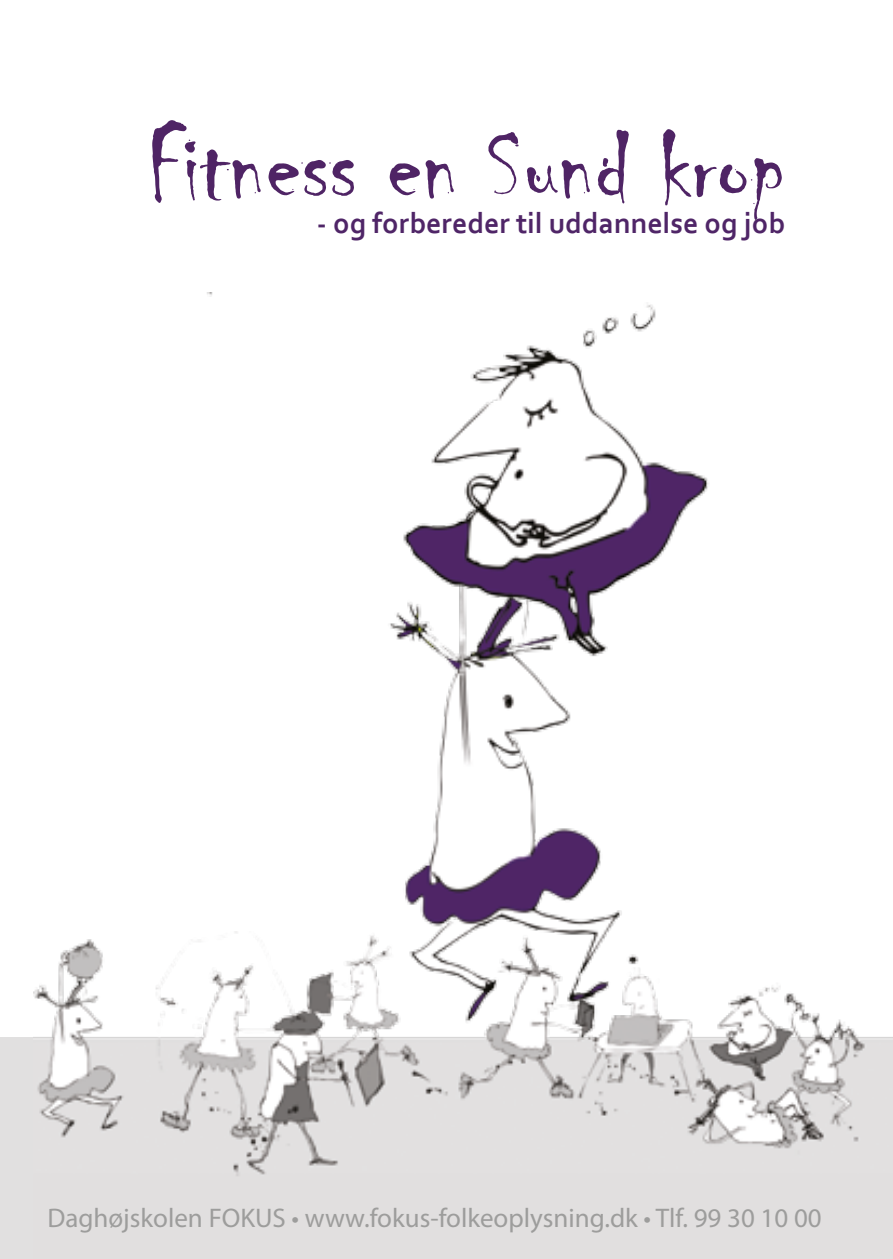
<style>
.page{position:relative;width:893px;height:1259px;background:#fff}
.page>*{position:absolute;margin:0;border:0;box-sizing:border-box;transform-origin:0 0}
.t1{font:105px "Chiller";color:#4f2465}
.t2{font:700 30px "Corbel";color:#4f2567}
.t3{font:27px "Myriad Pro";color:#9d9d9c}
</style>
<div class="page">
<div style="left:0;top:1037px;width:893px;height:222px;background:#e1e0e0"></div>
<img style="left:34px;top:932px;width:831px;height:244px">
<img style="left:371px;top:897px;width:310px;height:140px">
<img style="left:207px;top:293px;width:502px;height:604px">
<h1 class="t1" style="left:147px;top:108px;width:640px">Fitness en Sund krop</h1>
<p class="t2" style="left:317px;top:205px;width:470px">- og forbereder til uddannelse og job</p>
<p class="t3" style="left:47px;top:1200px;width:776px">Daghøjskolen FOKUS • www.fokus-folkeoplysning.dk • Tlf. 99 30 10 00</p>
</div>
